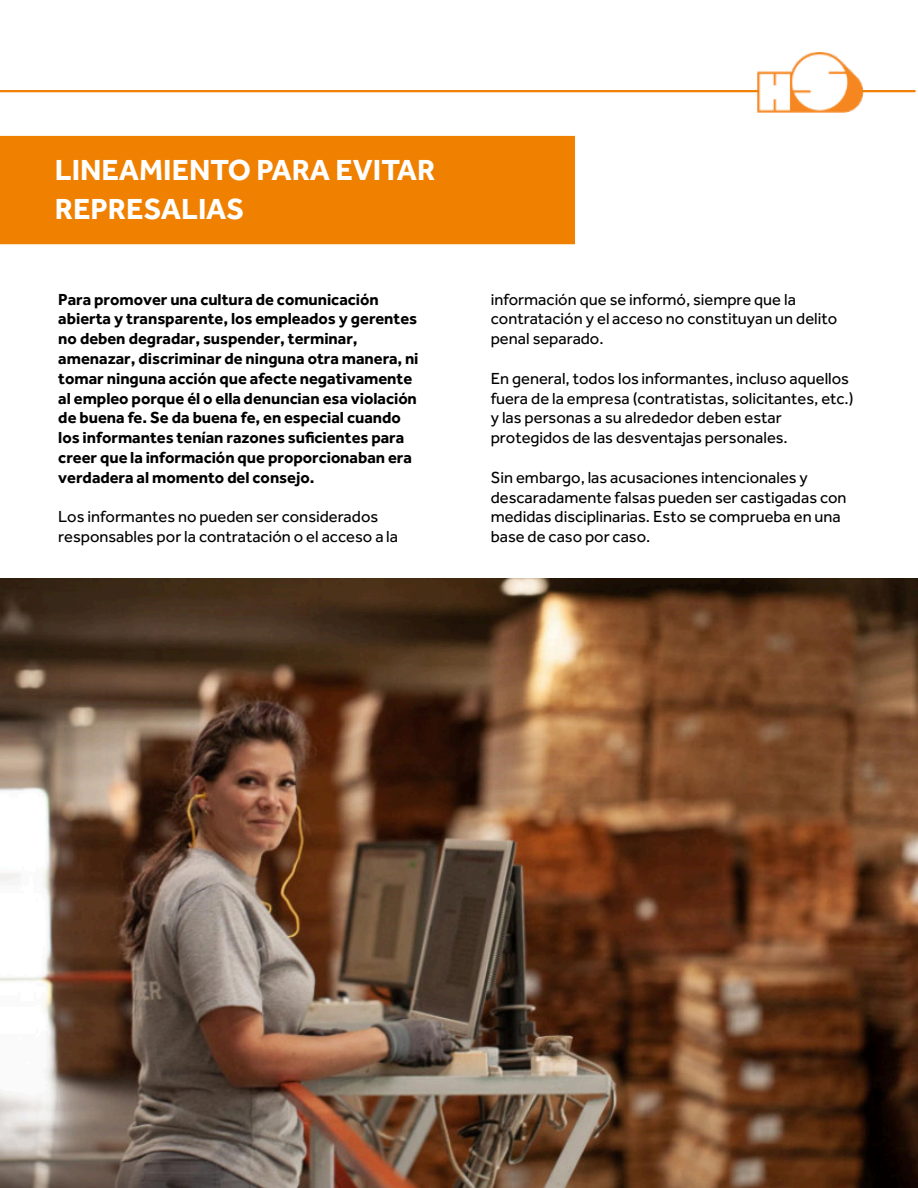
<style>
.page{position:relative;width:918px;height:1188px;background:#fff}
.page>*{position:absolute;margin:0;border:0;box-sizing:border-box;transform-origin:0 0}
.t1{font:700 30px "Effra";color:#fff}
.t2{font:16.65px "Effra";color:#000}
.t3{font:700 16.65px "Effra";letter-spacing:-.005em;color:#000}
.t4{font:16.5px "Effra";color:#000}
.t5{font:700 16.5px "Effra";color:#000}
</style>
<div class="page">
<hr style="left:0;top:90px;width:916px;height:2px;background:#f08000">
<div style="left:0;top:136px;width:575px;height:108px;background:#f08000"></div>
<img style="left:758px;top:53px;width:105px;height:60px">
<img style="left:0;top:578px;width:918px;height:610px">
<p class="t1" style="left:55px;top:160px;width:382px">LINEAMIENTO PARA EVITAR</p>
<p class="t1" style="left:55px;top:199px;width:191px">REPRESALIAS</p>
<p class="t5" style="left:58px;top:294px;width:322px">Para promover una cultura de comunicación</p>
<p class="t5" style="left:58px;top:313px;width:360px">abierta y transparente, los empleados y gerentes</p>
<p class="t5" style="left:58px;top:333px;width:301px">no deben degradar, suspender, terminar,</p>
<p class="t5" style="left:58px;top:353px;width:362px">amenazar, discriminar de ninguna otra manera, ni</p>
<p class="t3" style="left:58px;top:373px;width:356px">tomar ninguna acción que afecte negativamente</p>
<p class="t5" style="left:58px;top:393px;width:360px">al empleo porque él o ella denuncian esa violación</p>
<p class="t5" style="left:58px;top:412px;width:344px">de buena fe. Se da buena fe, en especial cuando</p>
<p class="t5" style="left:58px;top:432px;width:347px">los informantes tenían razones suficientes para</p>
<p class="t5" style="left:58px;top:452px;width:355px">creer que la información que proporcionaban era</p>
<p class="t5" style="left:58px;top:472px;width:258px">verdadera al momento del consejo.</p>
<p class="t4" style="left:58px;top:511px;width:322px">Los informantes no pueden ser considerados</p>
<p class="t4" style="left:58px;top:531px;width:341px">responsables por la contratación o el acceso a la</p>
<p class="t4" style="left:491px;top:294px;width:307px">información que se informó, siempre que la</p>
<p class="t4" style="left:491px;top:313px;width:348px">contratación y el acceso no constituyan un delito</p>
<p class="t4" style="left:491px;top:333px;width:114px">penal separado.</p>
<p class="t2" style="left:491px;top:373px;width:360px">En general, todos los informantes, incluso aquellos</p>
<p class="t4" style="left:491px;top:393px;width:364px">fuera de la empresa (contratistas, solicitantes, etc.)</p>
<p class="t4" style="left:491px;top:412px;width:292px">y las personas a su alrededor deben estar</p>
<p class="t4" style="left:491px;top:432px;width:299px">protegidos de las desventajas personales.</p>
<p class="t4" style="left:491px;top:472px;width:319px">Sin embargo, las acusaciones intencionales y</p>
<p class="t4" style="left:491px;top:492px;width:357px">descaradamente falsas pueden ser castigadas con</p>
<p class="t4" style="left:491px;top:511px;width:351px">medidas disciplinarias. Esto se comprueba en una</p>
<p class="t4" style="left:491px;top:531px;width:161px">base de caso por caso.</p>
</div>
